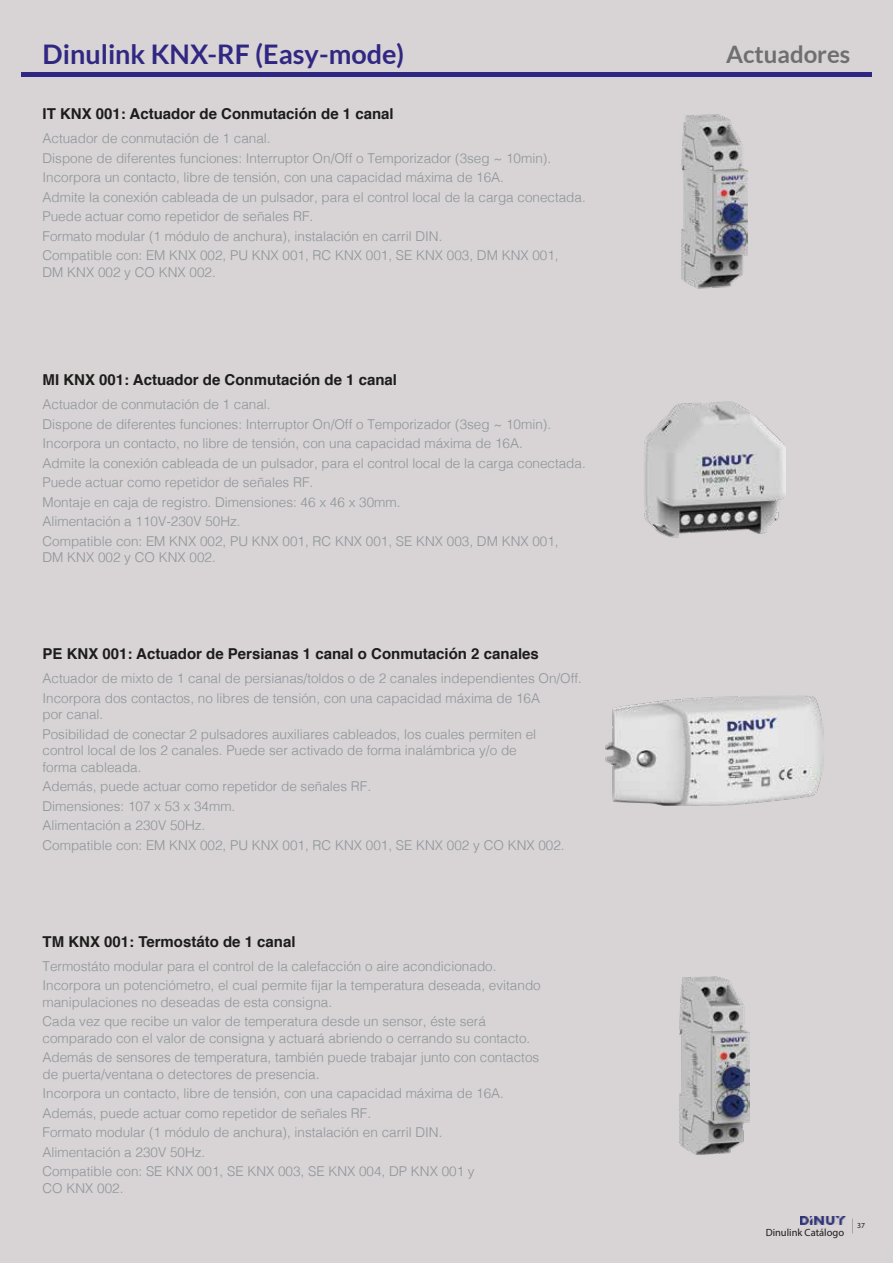
<style>
.page{position:relative;width:893px;height:1263px;background:#d8d3d4}
.page>*{position:absolute;margin:0;border:0;box-sizing:border-box;transform-origin:0 0}
.t1{font:700 27px "Lato";color:#302783}
.t2{font:700 24px "Lato";color:#6f6f6f}
.t3{font:700 15px "Helvetica";color:#1c1c1b}
.t4{font:300 13.5px/19.5px "Helvetica";color:#8d9599}
.t5{font:10.5px "Myriad Pro";color:#1c1c1b}
.t6{font:7.65px "Myriad Pro";color:#1c1c1b}
</style>
<div class="page">
<div style="left:21px;top:72px;width:851px;height:5px;background:#302783"></div>
<img style="left:800px;top:1216px;width:45px;height:8px">
<img style="left:681px;top:114px;width:67px;height:175px">
<img style="left:644px;top:402px;width:141px;height:136px">
<img style="left:606px;top:695px;width:217px;height:111px">
<img style="left:680px;top:976px;width:69px;height:179px">
<h1 class="t1" style="left:43px;top:38px;width:363px">Dinulink KNX-RF (Easy-mode)</h1>
<h2 class="t2" style="left:726px;top:41px;width:126px">Actuadores</h2>
<p class="t3" style="left:43px;top:102px;width:353px">IT KNX 001: Actuador de Conmutación de 1 canal</p>
<p class="t4" style="left:43px;top:128px;width:545px">Actuador de conmutación de 1 canal.<br>Dispone de diferentes funciones: Interruptor On/Off o Temporizador (3seg ~ 10min).<br>Incorpora un contacto, libre de tensión, con una capacidad máxima de 16A.<br>Admite la conexión cableada de un pulsador, para el control local de la carga conectada.<br>Puede actuar como repetidor de señales RF.<br>Formato modular (1 módulo de anchura), instalación en carril DIN.<br>Compatible con: EM KNX 002, PU KNX 001, RC KNX 001, SE KNX 003, DM KNX 001,</p>
<p class="t4" style="left:43px;top:261px;width:175px">DM KNX 002 y CO KNX 002.</p>
<p class="t3" style="left:43px;top:368px;width:356px">MI KNX 001: Actuador de Conmutación de 1 canal</p>
<p class="t4" style="left:43px;top:394px;width:545px">Actuador de conmutación de 1 canal.<br>Dispone de diferentes funciones: Interruptor On/Off o Temporizador (3seg ~ 10min).<br>Incorpora un contacto, no libre de tensión, con una capacidad máxima de 16A.<br>Admite la conexión cableada de un pulsador, para el control local de la carga conectada.<br>Puede actuar como repetidor de señales RF.<br>Montaje en caja de registro. Dimensiones: 46 x 46 x 30mm.<br>Alimentación a 110V-230V 50Hz.<br>Compatible con: EM KNX 002, PU KNX 001, RC KNX 001, SE KNX 003, DM KNX 001,</p>
<p class="t4" style="left:43px;top:547px;width:175px">DM KNX 002 y CO KNX 002.</p>
<p class="t3" style="left:43px;top:642px;width:498px">PE KNX 001: Actuador de Persianas 1 canal o Conmutación 2 canales</p>
<p class="t4" style="left:43px;top:668px;width:541px">Actuador de mixto de 1 canal de persianas/toldos o de 2 canales independientes On/Off.<br>Incorpora dos contactos, no libres de tensión, con una capacidad máxima de 16A</p>
<p class="t4" style="left:43px;top:704px;width:495px">por canal.<br>Posibilidad de conectar 2 pulsadores auxiliares cableados, los cuales permiten el</p>
<p class="t4" style="left:43px;top:741px;width:476px;line-height:16.5px">control local de los 2 canales. Puede ser activado de forma inalámbrica y/o de forma cableada.</p>
<p class="t4" style="left:43px;top:776px;width:524px">Además, puede actuar como repetidor de señales RF.<br>Dimensiones: 107 x 53 x 34mm.<br>Alimentación a 230V 50Hz.<br>Compatible con: EM KNX 002, PU KNX 001, RC KNX 001, SE KNX 002 y CO KNX 002.</p>
<p class="t3" style="left:43px;top:929px;width:255px">TM KNX 001: Termostáto de 1 canal</p>
<p class="t4" style="left:43px;top:955px;width:500px">Termostáto modular para el control de la calefacción o aire acondicionado.<br>Incorpora un potenciómetro, el cual permite fijar la temperatura deseada, evitando</p>
<p class="t4" style="left:43px;top:991px;width:445px">manipulaciones no deseadas de esta consigna.<br>Cada vez que recibe un valor de temperatura desde un sensor, éste será</p>
<p class="t4" style="left:43px;top:1027px;width:498px">comparado con el valor de consigna y actuará abriendo o cerrando su contacto.<br>Además de sensores de temperatura, también puede trabajar junto con contactos</p>
<p class="t4" style="left:43px;top:1063px;width:463px">de puerta/ventana o detectores de presencia.<br>Incorpora un contacto, libre de tensión, con una capacidad máxima de 16A.<br>Además, puede actuar como repetidor de señales RF.<br>Formato modular (1 módulo de anchura), instalación en carril DIN.<br>Alimentación a 230V 50Hz.<br>Compatible con: SE KNX 001, SE KNX 003, SE KNX 004, DP KNX 001 y</p>
<p class="t4" style="left:43px;top:1177px;width:83px">CO KNX 002.</p>
<p class="t5" style="left:766px;top:1226px;width:80px">Dinulink Catálogo</p>
<p class="t6" style="left:857px;top:1221px;width:9px">37</p>
</div>
